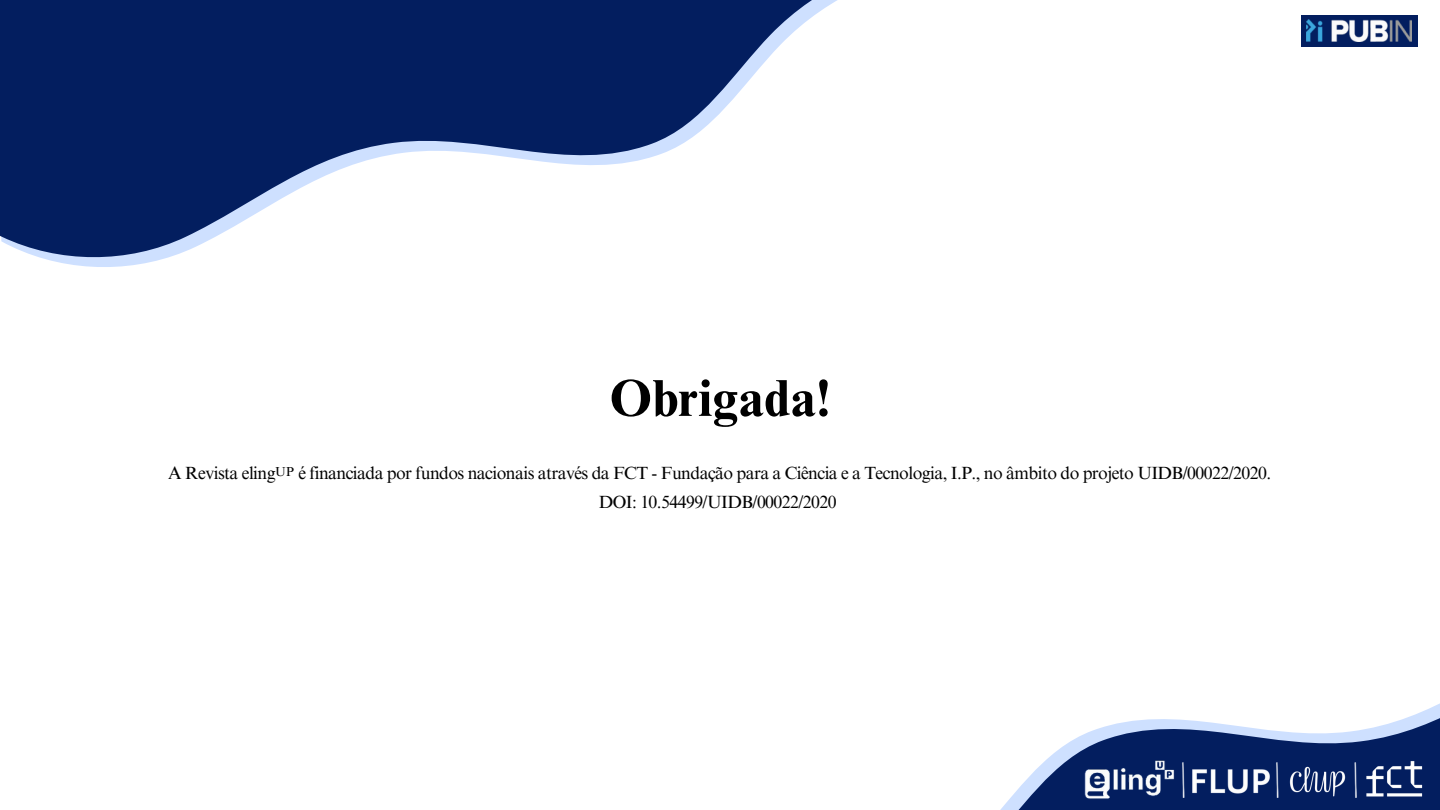
<style>
.page{position:relative;width:1440px;height:810px;background:#fff}
.page>*{position:absolute;margin:0;border:0;box-sizing:border-box;transform-origin:0 0}
.t1{font:700 52px "Times NRMT Pro";color:#000}
.t2{font:17.6px/28.5px "Times NRMT Pro";letter-spacing:-.03em;color:#000}
.t3{font:13px "Times NRMT Pro";color:#000}
</style>
<div class="page">
<svg style="left:0;top:0;width:837px;height:257px;fill:#031e5f"></svg>
<svg style="left:1000px;top:703px;width:440px;height:107px"></svg>
<img style="left:1192px;top:765px;width:80px;height:34px">
<img style="left:1356px;top:757px;width:75px;height:46px">
<img style="left:1286px;top:763px;width:61px;height:35px">
<img style="left:1071px;top:757px;width:105px;height:47px">
<div style="left:1301px;top:15px;width:116px;height:31px;background:#031e5f"></div>
<img style="left:1306px;top:20px;width:105px;height:22px">
<svg style="left:1181px;top:762px;width:5px;height:36px"></svg>
<svg style="left:1275px;top:762px;width:5px;height:36px"></svg>
<svg style="left:1354px;top:762px;width:4px;height:36px"></svg>
<p class="t1" style="left:610px;top:379px;width:222px">Obrigada!</p>
<p class="t2" style="left:168px;top:461px;width:109px">A Revista eling</p>
<p class="t2" style="left:599px;top:461px;width:674px;text-indent:-301px">é financiada por fundos nacionais através da FCT - Fundação para a Ciência e a Tecnologia, I.P., no âmbito do projeto UIDB/00022/2020.<br>DOI: 10.54499/UIDB/00022/2020</p>
<p class="t3" style="left:275px;top:466px;width:20px">UP</p>
</div>
